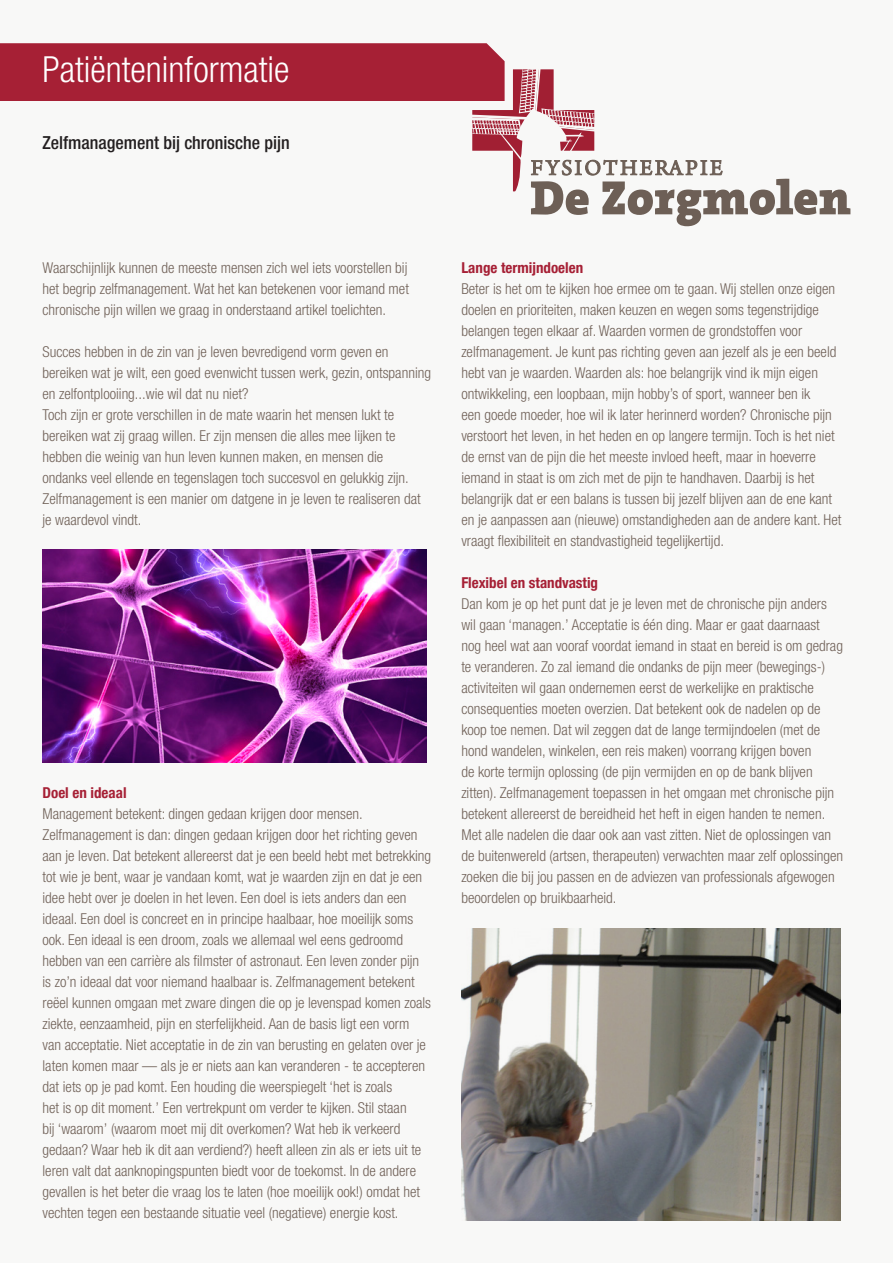
<style>
.page{position:relative;width:893px;height:1263px;background:#f8f8f7}
.page>*{position:absolute;margin:0;border:0;box-sizing:border-box;transform-origin:0 0}
.t1{font:300 condensed 36px "Helvetica Neue LT Com";color:#fff}
.t2{font:500 condensed 18px "Helvetica Neue LT Com";color:#231f20}
.t3{font:300 condensed 15px/21px "Helvetica Neue LT Com";color:#716259}
.t4{font:700 condensed 15px "Helvetica Neue LT Com";color:#a62035}
</style>
<div class="page">
<svg style="left:0;top:43px;width:850px;height:183px"></svg>
<img style="left:43px;top:550px;width:383px;height:213px">
<img style="left:461px;top:928px;width:380px;height:292px">
<p class="t1" style="left:43px;top:48px;width:248px">Patiënteninformatie</p>
<p class="t2" style="left:43px;top:132px;width:249px">Zelfmanagement bij chronische pijn</p>
<p class="t3" style="left:43px;top:257px;width:368px;text-align:justify">Waarschijnlijk kunnen de meeste mensen zich wel iets voorstellen bij het begrip zelfmanagement. Wat het kan betekenen voor iemand met chronische pijn willen we graag in onderstaand artikel toelichten.</p>
<p class="t3" style="left:43px;top:341px;width:390px">Succes hebben in de zin van je leven bevredigend vorm geven en bereiken wat je wilt, een goed evenwicht tussen werk, gezin, ontspanning en zelfontplooiing...wie wil dat nu niet?</p>
<p class="t3" style="left:43px;top:404px;width:380px">Toch zijn er grote verschillen in de mate waarin het mensen lukt te bereiken wat zij graag willen. Er zijn mensen die alles mee lijken te hebben die weinig van hun leven kunnen maken, en mensen die ondanks veel ellende en tegenslagen toch succesvol en gelukkig zijn.<br>Zelfmanagement is een manier om datgene in je leven te realiseren dat je waardevol vindt.</p>
<p class="t4" style="left:43px;top:784px;width:86px">Doel en ideaal</p>
<p class="t3" style="left:43px;top:803px;width:390px">Management betekent: dingen gedaan krijgen door mensen.<br>Zelfmanagement is dan: dingen gedaan krijgen door het richting geven aan je leven. Dat betekent allereerst dat je een beeld hebt met betrekking tot wie je bent, waar je vandaan komt, wat je waarden zijn en dat je een idee hebt over je doelen in het leven. Een doel is iets anders dan een ideaal. Een doel is concreet en in principe haalbaar, hoe moeilijk soms ook. Een ideaal is een droom, zoals we allemaal wel eens gedroomd hebben van een carrière als filmster of astronaut. Een leven zonder pijn is zo’n ideaal dat voor niemand haalbaar is. Zelfmanagement betekent reëel kunnen omgaan met zware dingen die op je levenspad komen zoals ziekte, eenzaamheid, pijn en sterfelijkheid. Aan de basis ligt een vorm van acceptatie. Niet acceptatie in de zin van berusting en gelaten over je laten komen maar — als je er niets aan kan veranderen - te accepteren dat iets op je pad komt. Een houding die weerspiegelt ‘het is zoals<br>het is op dit moment.’ Een vertrekpunt om verder te kijken. Stil staan<br>bij ‘waarom’ (waarom moet mij dit overkomen? Wat heb ik verkeerd gedaan? Waar heb ik dit aan verdiend?) heeft alleen zin als er iets uit te leren valt dat aanknopingspunten biedt voor de toekomst. In de andere gevallen is het beter die vraag los te laten (hoe moeilijk ook!) omdat het vechten tegen een bestaande situatie veel (negatieve) energie kost.</p>
<p class="t4" style="left:461px;top:259px;width:123px">Lange termijndoelen</p>
<p class="t3" style="left:461px;top:278px;width:377px">Beter is het om te kijken hoe ermee om te gaan. Wij stellen onze eigen doelen en prioriteiten, maken keuzen en wegen soms tegenstrijdige belangen tegen elkaar af. Waarden vormen de grondstoffen voor zelfmanagement. Je kunt pas richting geven aan jezelf als je een beeld hebt van je waarden. Waarden als: hoe belangrijk vind ik mijn eigen ontwikkeling, een loopbaan, mijn hobby’s of sport, wanneer ben ik<br>een goede moeder, hoe wil ik later herinnerd worden? Chronische pijn verstoort het leven, in het heden en op langere termijn. Toch is het niet de ernst van de pijn die het meeste invloed heeft, maar in hoeverre</p>
<p class="t3" style="left:461px;top:467px;width:382px">iemand in staat is om zich met de pijn te handhaven. Daarbij is het belangrijk dat er een balans is tussen bij jezelf blijven aan de ene kant en je aanpassen aan (nieuwe) omstandigheden aan de andere kant. Het vraagt flexibiliteit en standvastigheid tegelijkertijd.</p>
<p class="t4" style="left:461px;top:574px;width:138px">Flexibel en standvastig</p>
<p class="t3" style="left:461px;top:593px;width:383px">Dan kom je op het punt dat je je leven met de chronische pijn anders wil gaan ‘managen.’ Acceptatie is één ding. Maar er gaat daarnaast nog heel wat aan vooraf voordat iemand in staat en bereid is om gedrag te veranderen. Zo zal iemand die ondanks de pijn meer (bewegings-) activiteiten wil gaan ondernemen eerst de werkelijke en praktische consequenties moeten overzien. Dat betekent ook de nadelen op de koop toe nemen. Dat wil zeggen dat de lange termijndoelen (met de hond wandelen, winkelen, een reis maken) voorrang krijgen boven<br>de korte termijn oplossing (de pijn vermijden en op de bank blijven zitten). Zelfmanagement toepassen in het omgaan met chronische pijn betekent allereerst de bereidheid het heft in eigen handen te nemen.<br>Met alle nadelen die daar ook aan vast zitten. Niet de oplossingen van de buitenwereld (artsen, therapeuten) verwachten maar zelf oplossingen zoeken die bij jou passen en de adviezen van professionals afgewogen beoordelen op bruikbaarheid.</p>
</div>
